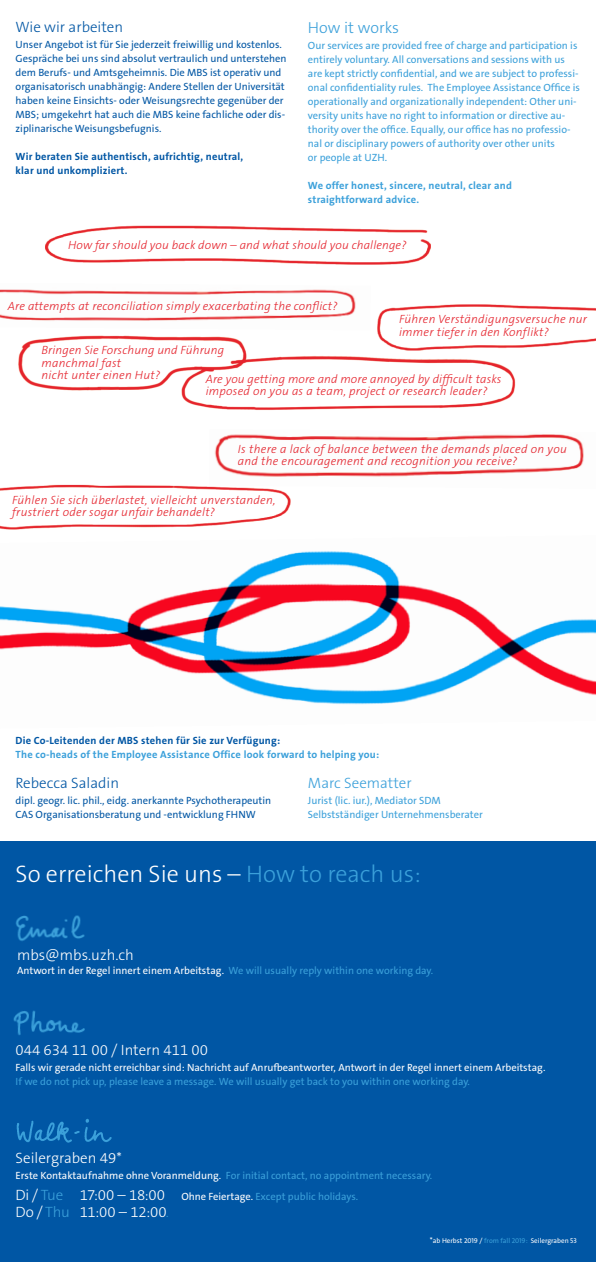
<style>
.page{position:relative;width:596px;height:1262px;background:#fff}
.page>*{position:absolute;margin:0;border:0;box-sizing:border-box;transform-origin:0 0}
.t1{font:300 24px "The Sans B3";color:#fff}
.t2{font:300 16px "The Sans B3";color:#3ba0da}
.t3{font:300 15px "The Sans B3";color:#fff}
.t4{font:300 15px "The Sans B3";color:#0056a4}
.t5{font:300 15px "The Sans B3";color:#3ba0da}
.t6{font:italic 300 12px/12.2px "The Sans B3";letter-spacing:.02em;color:#e5232d}
.t7{font:10.5px/14px "The Sans B5 Plain";color:#3ba0da}
.t8{font:10.5px/14px "The Sans B5 Plain";color:#0056a4}
.t9{font:10.5px/21px "The Sans LP5 Plain";color:#3ba0da}
.t10{font:10.5px "The Sans LP5 Plain";color:#fff}
.t11{font:700 10.5px/14px "The Sans B7";letter-spacing:.02em;color:#3ba0da}
.t12{font:700 10.5px/14px "The Sans B7";letter-spacing:.02em;color:#0056a4}
.t13{font:7px "The Sans LP5 Plain";color:#fff}
.s1{color:#3ba0da}
.s2{color:#fff}
.s3{font-family:"The Sans B3";font-weight:300;font-size:15px;color:#fff}
.s4{font-family:"The Sans B3";font-weight:300;font-size:15px}
.s5{font-family:"The Sans LP5 Plain";font-weight:400;font-size:10.5px;color:#3ba0da}
.s6{font-size:8px}
</style>
<div class="page">
<img style="left:0;top:484px;width:291px;height:46px">
<div style="left:0;top:841px;width:595px;height:420px;background:#0056a4"></div>
<img style="left:16px;top:915px;width:69px;height:26px">
<img style="left:13px;top:1010px;width:72px;height:25px">
<img style="left:16px;top:1118px;width:96px;height:25px">
<img style="left:18px;top:335px;width:498px;height:75px">
<img style="left:45px;top:225px;width:386px;height:40px">
<img style="left:370px;top:304px;width:225px;height:46px">
<img style="left:0;top:289px;width:356px;height:32px">
<img style="left:209px;top:434px;width:375px;height:55px">
<img style="left:0;top:551px;width:595px;height:154px">
<h3 class="t4" style="left:16px;top:19px;width:109px">Wie wir arbeiten</h3>
<p class="t8" style="left:16px;top:38px;width:272px">Unser Angebot ist für Sie jederzeit freiwillig und kostenlos.<br>Gespräche bei uns sind absolut vertraulich und unterstehen dem Berufs- und Amtsgeheimnis. Die MBS ist operativ und organisatorisch unabhängig: Andere Stellen der Universität haben keine Einsichts- oder Weisungsrechte gegenüber der MBS; umgekehrt hat auch die MBS keine fachliche oder dis&shy;ziplinarische Weisungsbefugnis.</p>
<p class="t12" style="left:16px;top:150px;width:229px">Wir beraten Sie authentisch, aufrichtig, neutral, klar und unkompliziert.</p>
<h2 class="t2" style="left:308px;top:19px;width:92px">How it works</h2>
<p class="t7" style="left:308px;top:39px;width:273px">Our services are provided free of charge and participation is entirely voluntary. All conversations and sessions with us are kept strictly confidential, and we are subject to professi&shy;onal confidentiality rules. The Employee Assistance Office is operationally and organizationally independent: Other uni&shy;versity units have no right to information or directive au&shy;thority over the office. Equally, our office has no professio&shy;nal or disciplinary powers of authority over other units<br>or people at UZH.</p>
<p class="t11" style="left:308px;top:179px;width:205px">We offer honest, sincere, neutral, clear and straightforward advice.</p>
<p class="t6" style="left:68px;top:240px;width:340px">How far should you back down – and what should you challenge?</p>
<p class="t6" style="left:8px;top:300px;width:331px">Are attempts at reconciliation simply exacerbating the conflict?</p>
<p class="t6" style="left:399px;top:314px;width:189px">Führen Verständigungsversuche nur immer tiefer in den Konflikt?</p>
<p class="t6" style="left:41px;top:345px;width:184px">Bringen Sie Forschung und Führung manchmal fast<br>nicht unter einen Hut?</p>
<p class="t6" style="left:206px;top:373px;width:297px">Are you getting more and more annoyed by difficult tasks imposed on you as a team, project or research leader?</p>
<p class="t6" style="left:238px;top:444px;width:330px">Is there a lack of balance between the demands placed on you and the encouragement and recognition you receive?</p>
<p class="t6" style="left:12px;top:494px;width:265px">Fühlen Sie sich überlastet, vielleicht unverstanden, frustriert oder sogar unfair behandelt?</p>
<p class="t12" style="left:16px;top:734px;width:266px">Die Co-Leitenden der MBS stehen für Sie zur Verfügung:</p>
<p class="t11" style="left:16px;top:748px;width:365px">The co-heads of the Employee Assistance Office look forward to helping you:</p>
<h3 class="t4" style="left:16px;top:774px;width:105px">Rebecca Saladin</h3>
<p class="t8" style="left:16px;top:793px;width:257px">dipl. geogr. lic. phil., eidg. anerkannte Psychotherapeutin<br>CAS Organisationsberatung und -entwicklung FHNW</p>
<h3 class="t5" style="left:308px;top:774px;width:105px">Marc Seematter</h3>
<p class="t7" style="left:308px;top:793px;width:176px">Jurist (lic. iur.), Mediator SDM<br>Selbstständiger Unternehmensberater</p>
<h1 class="t1" style="left:16px;top:860px;width:406px">So erreichen Sie uns – <span class="s1">How to reach us:</span></h1>
<h3 class="t3" style="left:17px;top:947px;width:118px">mbs@mbs.uzh.ch</h3>
<p class="t10" style="left:17px;top:964px;width:417px">Antwort in der Regel innert einem Arbeitstag. <span class="s1">We will usually reply within one working day.</span></p>
<h3 class="t3" style="left:16px;top:1041px;width:194px">044 634 11 00 / Intern 411 00</h3>
<p class="t10" style="left:16px;top:1060px;width:531px">Falls wir gerade nicht erreichbar sind: Nachricht auf Anrufbeantworter, Antwort in der Regel innert einem Arbeitstag.</p>
<p class="t9" style="left:16px;top:1071px;width:455px">If we do not pick up, please leave a message. We will usually get back to you within one working day.</p>
<h3 class="t3" style="left:16px;top:1149px;width:108px">Seilergraben 49*</h3>
<p class="t9" style="left:16px;top:1164px;width:418px"><span class="s2">Erste Kontaktaufnahme ohne Voranmeldung.</span> For initial contact, no appointment necessary.<br><span class="s3">Di /</span> <span class="s4">Tue</span> <span class="s3">17:00 – 18:00</span> <span class="s2">Ohne Feiertage.</span> Except public holidays.</p>
<h3 class="t3" style="left:16px;top:1203px;width:154px">Do / <span class="s1">Thu</span> 11:00 – 12:00<span class="s5">.</span></h3>
<p class="t13" style="left:429px;top:1235px;width:148px"><span class="s6">*</span>ab Herbst 2019 / <span class="s1">from fall 2019:</span> Seilergraben 53</p>
</div>
